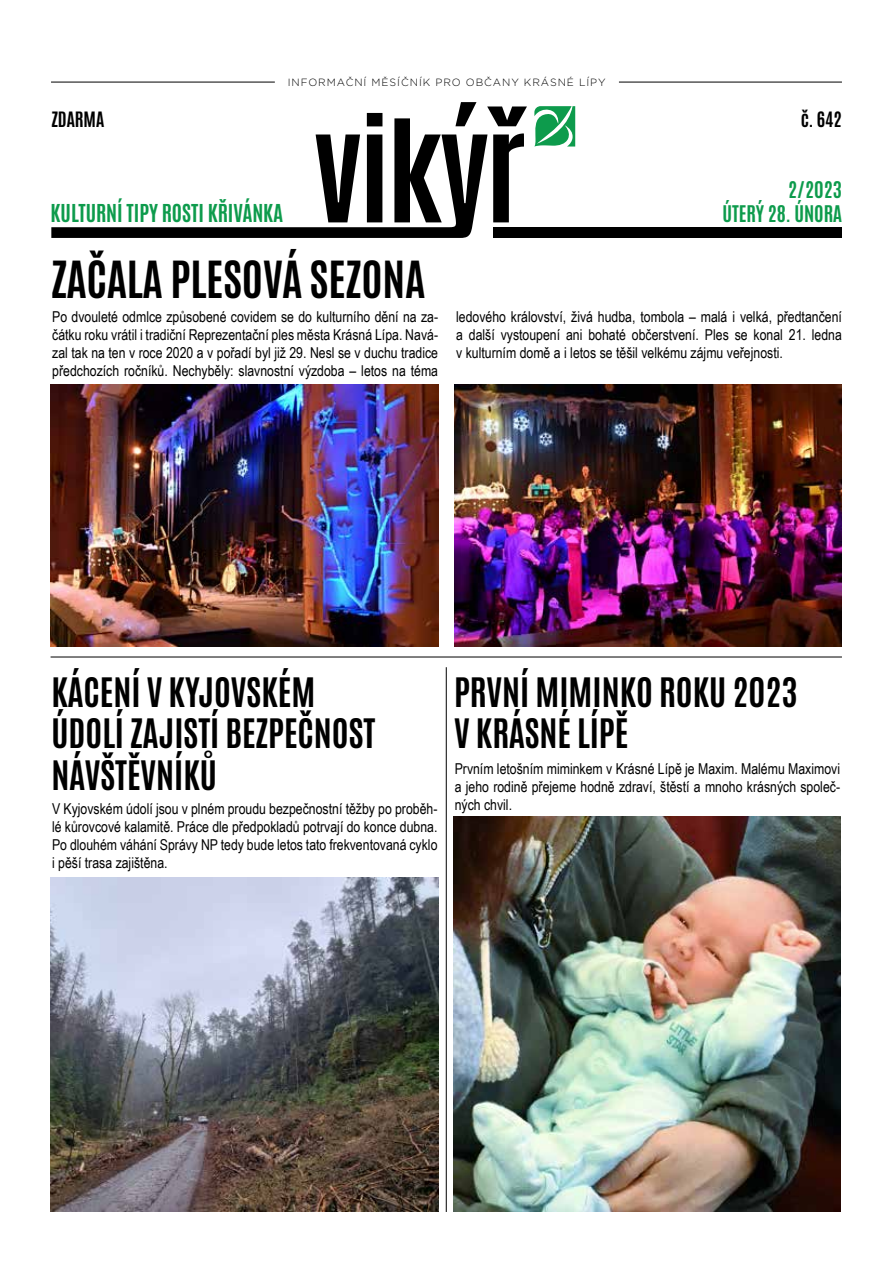
<style>
.page{position:relative;width:893px;height:1263px;background:#fff}
.page>*{position:absolute;margin:0;border:0;box-sizing:border-box;transform-origin:0 0}
.t1{font:43.5px "Antonio";color:#000}
.t2{font:34.5px/41.4px "Antonio";color:#000}
.t3{font:21px "Antonio";color:#0d9b4c}
.t4{font:19.5px/24px "Antonio";color:#0d9b4c;text-align:right}
.t5{font:18px "Antonio";color:#000}
.t6{font:15px/18px "Arial Narrow";color:#000;text-align:justify}
.t7{font:300 10.5px "Gotham Light CE";letter-spacing:.09em;color:#000}
</style>
<div class="page">
<hr style="left:51px;top:82px;width:224px;height:1px;background:#000">
<hr style="left:619px;top:82px;width:223px;height:1px;background:#000">
<svg style="left:534px;top:106px;width:41px;height:41px"></svg>
<svg style="left:51px;top:102px;width:476px;height:136px"></svg>
<div style="left:493px;top:227px;width:349px;height:11px;background:#000"></div>
<img style="left:51px;top:385px;width:387px;height:262px">
<img style="left:50px;top:877px;width:388px;height:335px">
<img style="left:453px;top:817px;width:388px;height:395px">
<img style="left:454px;top:385px;width:388px;height:262px">
<hr style="left:51px;top:657px;width:791px;height:1px;background:#000">
<hr style="left:446px;top:667px;width:1px;height:545px;background:#000">
<p class="t7" style="left:288px;top:76px;width:319px">INFORMAČNÍ MĚSÍČNÍK PRO OBČANY KRÁSNÉ LÍPY</p>
<p class="t5" style="left:51px;top:106px;width:54px">ZDARMA</p>
<p class="t5" style="left:801px;top:106px;width:43px">č. 642</p>
<h3 class="t3" style="left:51px;top:198px;width:234px">KULTURNÍ TIPY ROSTI KŘIVÁNKA</h3>
<h1 class="t1" style="left:51px;top:248px;width:376px">ZAČALA PLESOVÁ SEZONA</h1>
<h3 class="t4" style="left:722px;top:178px;width:121px">2/2023<br>ÚTERÝ 28. ÚNORA</h3>
<p class="t6" style="left:52px;top:307px;width:387px">Po dvouleté odmlce způsobené covidem se do kulturního dění na za&shy;čátku roku vrátil i tradiční Reprezentační ples města Krásná Lípa. Navá&shy;zal tak na ten v roce 2020 a v pořadí byl již 29. Nesl se v duchu tradice předchozích ročníků. Nechyběly: slavnostní výzdoba – letos na téma</p>
<p class="t6" style="left:456px;top:307px;width:387px">ledového království, živá hudba, tombola – malá i velká, předtančení a další vystoupení ani bohaté občerstvení. Ples se konal 21. ledna v kulturním domě a i letos se těšil velkému zájmu veřejnosti.</p>
<h2 class="t2" style="left:51px;top:672px;width:325px">KÁCENÍ V KYJOVSKÉM<br>ÚDOLÍ ZAJISTÍ BEZPEČNOST<br>NÁVŠTĚVNÍKŮ</h2>
<h2 class="t2" style="left:454px;top:672px;width:345px">PRVNÍ MIMINKO ROKU 2023<br>V KRÁSNÉ LÍPĚ</h2>
<p class="t6" style="left:455px;top:759px;width:387px">Prvním letošním miminkem v Krásné Lípě je Maxim. Malému Maximovi a jeho rodině přejeme hodně zdraví, štěstí a mnoho krásných společ&shy;ných chvil.</p>
<p class="t6" style="left:52px;top:799px;width:387px">V Kyjovském údolí jsou v plném proudu bezpečnostní těžby po proběh&shy;lé kůrovcové kalamitě. Práce dle předpokladů potrvají do konce dubna.<br>Po dlouhém váhání Správy NP tedy bude letos tato frekventovaná cyklo i pěší trasa zajištěna.</p>
</div>
